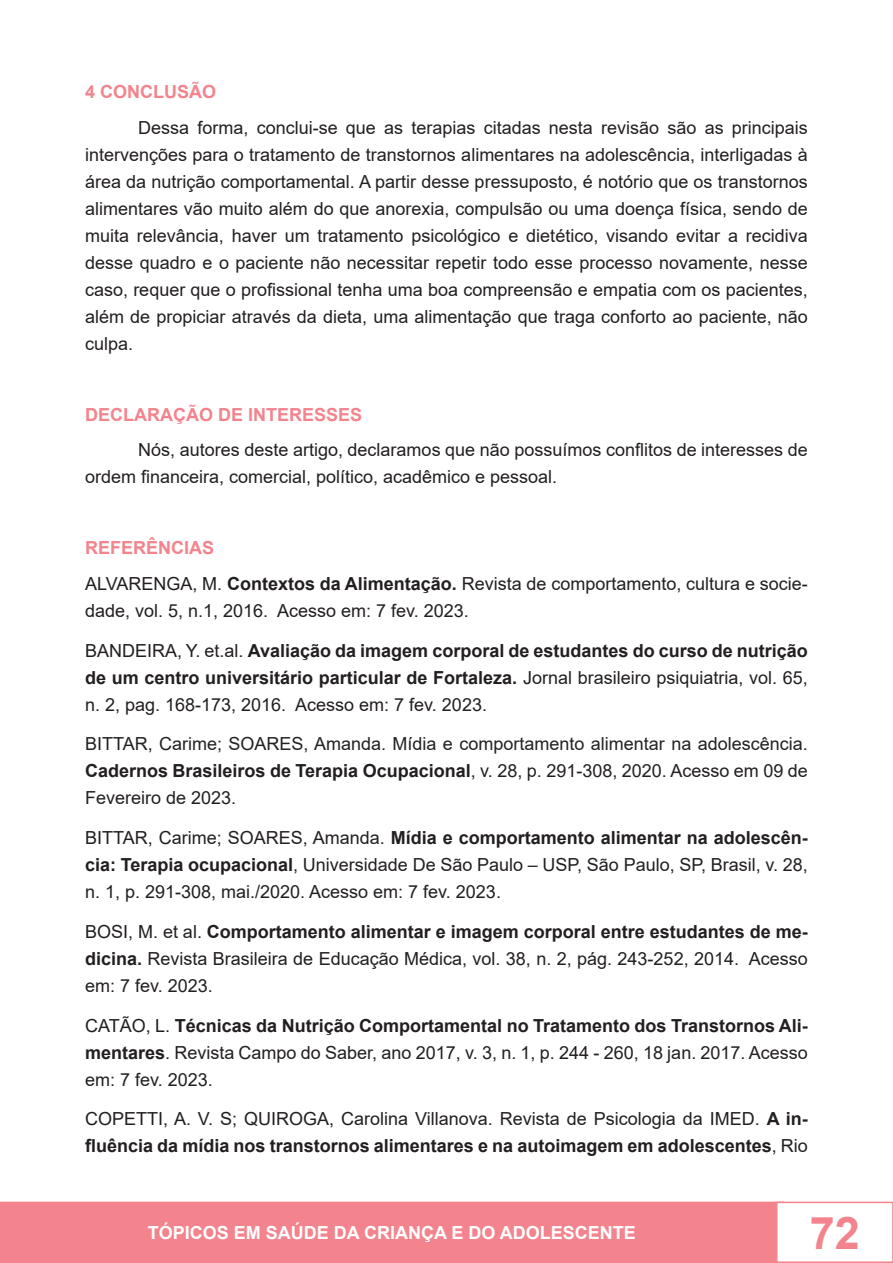
<style>
.page{position:relative;width:893px;height:1263px;background:#fff}
.page>*{position:absolute;margin:0;border:0;box-sizing:border-box;transform-origin:0 0}
.t1{font:700 45px "Arial";color:#f3838c}
.t2{font:18px/27px "Arial";color:#231f20;text-align:justify}
.t3{font:700 18px/27px "Arial";color:#231f20;text-align:justify}
.t4{font:18px/27px "Arial";color:#222;text-align:justify}
.t5{font:700 18px "Arial";color:#f3838c}
.t6{font:700 18px "Arial";color:#fff}
.s1{font-weight:700}
.s2{font-weight:400}
.s3{font-weight:700;color:#231f20}
.s4{color:#231f20}
</style>
<div class="page">
<div style="left:0;top:1202px;width:784px;height:60px;background:#f3838c"></div>
<div style="left:0;top:1201px;width:784px;height:62px;border:2px solid #f3838c"></div>
<div style="left:777px;top:1202px;width:116px;height:60px;background:#fff"></div>
<div style="left:776px;top:1201px;width:117px;height:62px;border:2px solid #f3838c"></div>
<p class="t5" style="left:85px;top:79px;width:133px">4 CONCLUSÃO</p>
<p class="t2" style="left:85px;top:114px;width:724px;text-indent:53px">Dessa forma, conclui-se que as terapias citadas nesta revisão são as principais intervenções para o tratamento de transtornos alimentares na adolescência, interligadas à área da nutrição comportamental. A partir desse pressuposto, é notório que os transtornos alimentares vão muito além do que anorexia, compulsão ou uma doença física, sendo de muita relevância, haver um tratamento psicológico e dietético, visando evitar a recidiva desse quadro e o paciente não necessitar repetir todo esse processo novamente, nesse caso, requer que o profissional tenha uma boa compreensão e empatia com os pacientes, além de propiciar através da dieta, uma alimentação que traga conforto ao paciente, não culpa.</p>
<p class="t5" style="left:85px;top:402px;width:279px">DECLARAÇÃO DE INTERESSES</p>
<p class="t2" style="left:85px;top:436px;width:724px;text-indent:53px">Nós, autores deste artigo, declaramos que não possuímos conflitos de interesses de ordem financeira, comercial, político, acadêmico e pessoal.</p>
<p class="t5" style="left:85px;top:535px;width:131px">REFERÊNCIAS</p>
<p class="t2" style="left:85px;top:570px;width:724px">ALVARENGA, M. <span class="s1">Contextos da Alimentação.</span> Revista de comportamento, cultura e socie&shy;dade, vol. 5, n.1, 2016. Acesso em: 7 fev. 2023.</p>
<p class="t3" style="left:85px;top:637px;width:724px"><span class="s2">BANDEIRA, Y. et.al.</span> Avaliação da imagem corporal de estudantes do curso de nutrição de um centro universitário particular de Fortaleza. <span class="s2">Jornal brasileiro psiquiatria, vol. 65, n. 2, pag. 168-173, 2016. Acesso em: 7 fev. 2023.</span></p>
<p class="t4" style="left:85px;top:730px;width:724px">BITTAR, Carime; SOARES, Amanda. Mídia e comportamento alimentar na adolescência.<br><span class="s3">Cadernos Brasileiros de Terapia Ocupacional</span><span class="s4">, v. 28, p. 291-308, 2020. Acesso em 09 de Fevereiro de 2023.</span></p>
<p class="t2" style="left:85px;top:824px;width:724px">BITTAR, Carime; SOARES, Amanda. <span class="s1">Mídia e comportamento alimentar na adolescên&shy;cia: Terapia ocupacional</span>, Universidade De São Paulo – USP, São Paulo, SP, Brasil, v. 28, n. 1, p. 291-308, mai./2020. Acesso em: 7 fev. 2023.</p>
<p class="t2" style="left:85px;top:918px;width:724px">BOSI, M. et al. <span class="s1">Comportamento alimentar e imagem corporal entre estudantes de me&shy;dicina.</span> Revista Brasileira de Educação Médica, vol. 38, n. 2, pág. 243-252, 2014. Acesso em: 7 fev. 2023.</p>
<p class="t2" style="left:85px;top:1012px;width:724px">CATÃO, L. <span class="s1">Técnicas da Nutrição Comportamental no Tratamento dos Transtornos Ali&shy;mentares</span>. Revista Campo do Saber, ano 2017, v. 3, n. 1, p. 244 - 260, 18 jan. 2017. Acesso em: 7 fev. 2023.</p>
<p class="t3" style="left:85px;top:1106px;width:724px"><span class="s2">COPETTI, A. V. S; QUIROGA, Carolina Villanova. Revista de Psicologia da IMED.</span> A in&shy;fluência da mídia nos transtornos alimentares e na autoimagem em adolescentes<span class="s2">, Rio</span></p>
<p class="t6" style="left:148px;top:1220px;width:490px">TÓPICOS EM SAÚDE DA CRIANÇA E DO ADOLESCENTE</p>
<h1 class="t1" style="left:810px;top:1201px;width:52px">72</h1>
</div>
